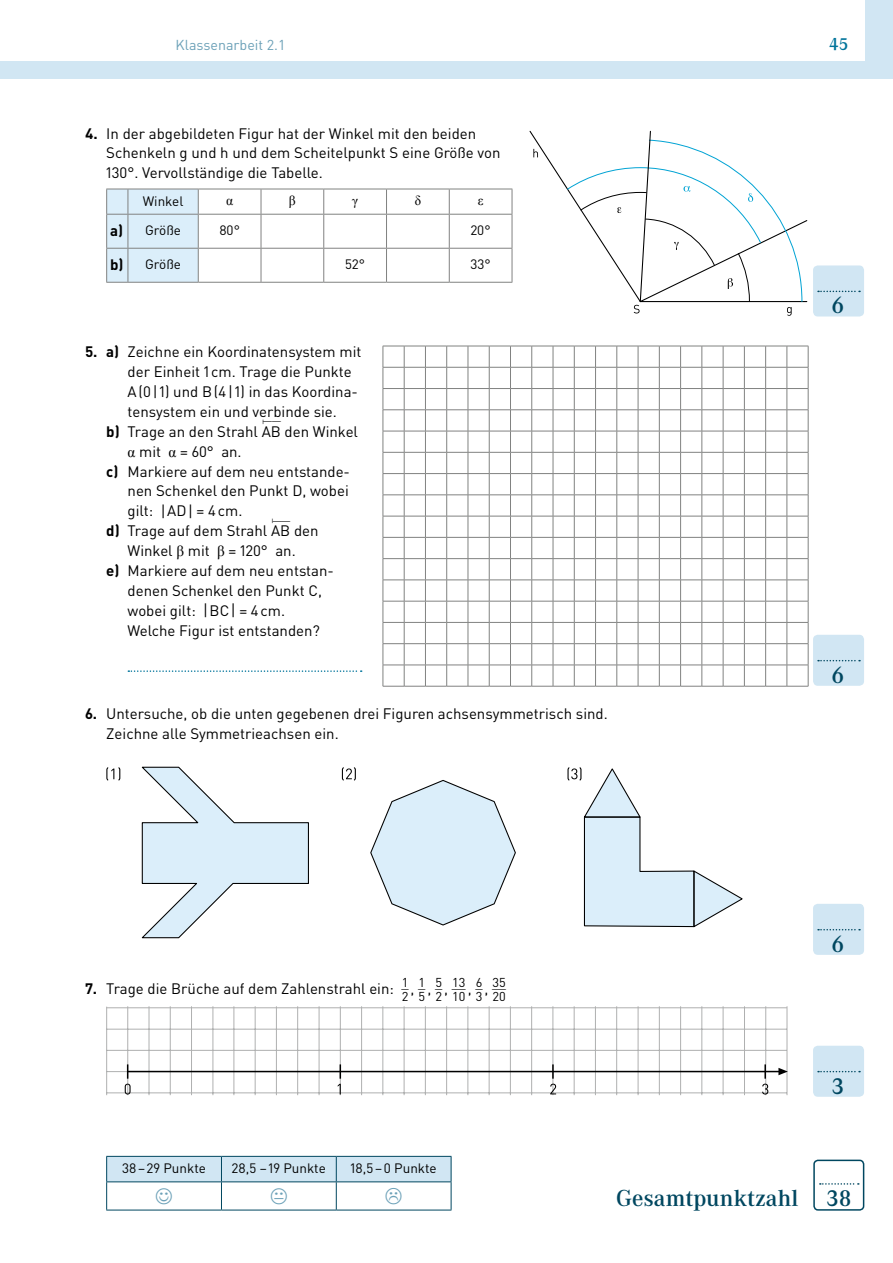
<style>
.page{position:relative;width:893px;height:1263px;background:#fff}
.page>*{position:absolute;margin:0;border:0;box-sizing:border-box;transform-origin:0 0}
.t1{font:24px "Corporate ATOT Dem";color:#004760}
.t2{font:18px "Corporate ATOT Dem";color:#00749b}
.t3{font:15px/20px "DINOT";color:#000}
.t4{font:14.25px "DINOT";color:#6ca1b8}
.t5{font:13.5px "DINOT";color:#000}
.t6{font:13.5px "Times New Roman";color:#000}
.t7{font:13.5px "Uni Math";color:#000;scale:1.1 1}
.t8{font:12.75px/14.1px "DINOT";color:#000;text-align:right}
.t9{font:4.5px "Uni Math";color:#000;scale:2.67 1}
.s1{font-weight:700}
.s2{font-weight:700;font-size:15px}
.s3{font-family:"Times New Roman"}
.s4{font-size:15.9px}
.s5{font-size:16.05px}
.s6{font-size:15px}
.s7{font-family:"Uni Math";font-size:15px}
</style>
<div class="page">
<div style="left:0;top:0;width:893px;height:79px;background:#d1e6f3"></div>
<div style="left:0;top:0;width:864px;height:61px;background:#fff"></div>
<svg style="left:106px;top:189px;width:407px;height:94px"></svg>
<svg style="left:128px;top:670px;width:234px;height:2px"></svg>
<svg style="left:383px;top:346px;width:426px;height:341px"></svg>
<svg style="left:141px;top:766px;width:168px;height:173px"></svg>
<svg style="left:106px;top:767px;width:14px;height:14px"></svg>
<svg style="left:370px;top:780px;width:146px;height:146px"></svg>
<svg style="left:342px;top:767px;width:14px;height:14px"></svg>
<svg style="left:567px;top:767px;width:176px;height:161px"></svg>
<hr style="left:106px;top:1007px;width:1px;height:88px;background:#afb0b0">
<hr style="left:127px;top:1006px;width:1px;height:89px;background:#afb0b0">
<hr style="left:234px;top:1006px;width:1px;height:89px;background:#afb0b0">
<hr style="left:361px;top:1006px;width:1px;height:89px;background:#afb0b0">
<hr style="left:744px;top:1006px;width:1px;height:89px;background:#afb0b0">
<hr style="left:765px;top:1006px;width:1px;height:89px;background:#afb0b0">
<hr style="left:787px;top:1006px;width:1px;height:89px;background:#afb0b0">
<hr style="left:701px;top:1006px;width:1px;height:89px;background:#afb0b0">
<hr style="left:723px;top:1006px;width:1px;height:89px;background:#afb0b0">
<hr style="left:107px;top:1029px;width:680px;height:1px;background:#afb0b0">
<hr style="left:107px;top:1092px;width:680px;height:1px;background:#afb0b0">
<hr style="left:107px;top:1071px;width:680px;height:1px;background:#afb0b0">
<hr style="left:107px;top:1050px;width:680px;height:1px;background:#afb0b0">
<hr style="left:638px;top:1006px;width:1px;height:89px;background:#afb0b0">
<hr style="left:659px;top:1006px;width:1px;height:89px;background:#afb0b0">
<hr style="left:680px;top:1006px;width:1px;height:89px;background:#afb0b0">
<hr style="left:149px;top:1006px;width:1px;height:89px;background:#afb0b0">
<hr style="left:170px;top:1006px;width:1px;height:89px;background:#afb0b0">
<hr style="left:191px;top:1006px;width:1px;height:89px;background:#afb0b0">
<hr style="left:213px;top:1006px;width:1px;height:89px;background:#afb0b0">
<hr style="left:255px;top:1006px;width:1px;height:89px;background:#afb0b0">
<hr style="left:276px;top:1006px;width:1px;height:89px;background:#afb0b0">
<hr style="left:297px;top:1006px;width:1px;height:89px;background:#afb0b0">
<hr style="left:319px;top:1006px;width:1px;height:89px;background:#afb0b0">
<hr style="left:340px;top:1006px;width:1px;height:89px;background:#afb0b0">
<hr style="left:382px;top:1006px;width:1px;height:89px;background:#afb0b0">
<hr style="left:404px;top:1006px;width:1px;height:89px;background:#afb0b0">
<hr style="left:425px;top:1006px;width:1px;height:89px;background:#afb0b0">
<hr style="left:446px;top:1006px;width:1px;height:89px;background:#afb0b0">
<hr style="left:467px;top:1006px;width:1px;height:89px;background:#afb0b0">
<hr style="left:489px;top:1006px;width:1px;height:89px;background:#afb0b0">
<hr style="left:510px;top:1006px;width:1px;height:89px;background:#afb0b0">
<hr style="left:552px;top:1006px;width:1px;height:89px;background:#afb0b0">
<hr style="left:574px;top:1006px;width:1px;height:89px;background:#afb0b0">
<hr style="left:595px;top:1006px;width:1px;height:89px;background:#afb0b0">
<hr style="left:616px;top:1006px;width:1px;height:89px;background:#afb0b0">
<hr style="left:531px;top:1006px;width:1px;height:89px;background:#afb0b0">
<hr style="left:128px;top:1071px;width:651px;height:1px;background:#000">
<svg style="left:778px;top:1068px;width:10px;height:7px"></svg>
<svg style="left:125px;top:1064px;width:6px;height:30px"></svg>
<svg style="left:338px;top:1064px;width:3px;height:30px"></svg>
<svg style="left:762px;top:1064px;width:6px;height:30px"></svg>
<svg style="left:550px;top:1064px;width:6px;height:30px"></svg>
<hr style="left:107px;top:1007px;width:680px;height:1px;background:#afb0b0">
<hr style="left:106px;top:1210px;width:115px;height:1px;background:#004760">
<hr style="left:221px;top:1210px;width:115px;height:1px;background:#004760">
<hr style="left:336px;top:1210px;width:115px;height:1px;background:#004760">
<svg style="left:566px;top:130px;width:237px;height:186px"></svg>
<svg style="left:533px;top:149px;width:5px;height:8px"></svg>
<div style="left:813px;top:265px;width:51px;height:51px;background:#d1e6f3;border-radius:5px"></div>
<svg style="left:818px;top:291px;width:42px;height:1px"></svg>
<div style="left:813px;top:635px;width:51px;height:51px;background:#d1e6f3;border-radius:5px"></div>
<svg style="left:818px;top:660px;width:42px;height:1px"></svg>
<div style="left:813px;top:904px;width:51px;height:51px;background:#d1e6f3;border-radius:5px"></div>
<svg style="left:818px;top:929px;width:42px;height:1px"></svg>
<div style="left:813px;top:1046px;width:51px;height:51px;background:#d1e6f3;border-radius:5px"></div>
<svg style="left:818px;top:1071px;width:42px;height:1px"></svg>
<svg style="left:820px;top:1183px;width:39px;height:2px"></svg>
<div style="left:813px;top:1159px;width:51px;height:52px;border:2px solid #004760;border-radius:4px"></div>
<svg style="left:106px;top:1156px;width:346px;height:54px"></svg>
<p class="t4" style="left:176px;top:35px;width:111px">Klassenarbeit 2.1</p>
<p class="t2" style="left:829px;top:34px;width:21px">45</p>
<p class="t3" style="left:106px;top:123px;width:396px;text-indent:-21px"><span class="s1">4.</span> In der abgebildeten Figur hat der Winkel mit den beiden<br>Schenkeln g und h und dem Scheitelpunkt S eine Größe von<br>130°. Vervollständige die Tabelle.</p>
<p class="t5" style="left:143px;top:192px;width:42px">Winkel</p>
<p class="t6" style="left:226px;top:192px;width:9px">α</p>
<p class="t6" style="left:289px;top:192px;width:8px">β</p>
<p class="t6" style="left:352px;top:192px;width:7px">γ</p>
<p class="t6" style="left:415px;top:192px;width:8px">δ</p>
<p class="t6" style="left:478px;top:192px;width:7px">ε</p>
<p class="t5" style="left:110px;top:221px;width:72px"><span class="s2">a)</span> Größe</p>
<p class="t5" style="left:219px;top:221px;width:22px">80°</p>
<p class="t5" style="left:471px;top:221px;width:21px">20°</p>
<p class="t5" style="left:110px;top:255px;width:72px"><span class="s2">b)</span> Größe</p>
<p class="t5" style="left:345px;top:255px;width:21px">52°</p>
<p class="t5" style="left:471px;top:255px;width:22px">33°</p>
<p class="t3" style="left:85px;top:341px;width:278px"><span class="s1">5. a)</span> Zeichne ein Koordinatensystem mit</p>
<p class="t3" style="left:128px;top:361px;width:226px">der Einheit 1 cm. Trage die Punkte</p>
<p class="t3" style="left:128px;top:381px;width:232px">A(0|1) und B(4|1) in das Koordina-</p>
<p class="t3" style="left:128px;top:401px;width:211px">tensystem ein und verbinde sie.</p>
<p class="t3" style="left:106px;top:421px;width:253px"><span class="s1">b)</span> Trage an den Strahl AB den Winkel</p>
<p class="t9" style="left:262px;top:419px;width:3px">|</p>
<p class="t7" style="left:263px;top:409px;width:18px">__</p>
<p class="t3" style="left:128px;top:441px;width:116px"><span class="s3">α</span> mit <span class="s3">α</span> = 60° an.</p>
<p class="t3" style="left:106px;top:461px;width:245px"><span class="s1">c)</span> Markiere auf dem neu entstande-</p>
<p class="t3" style="left:128px;top:480px;width:223px">nen Schenkel den Punkt D, wobei</p>
<p class="t3" style="left:128px;top:500px;width:116px">gilt: <span class="s4">|</span>AD<span class="s4">|</span> = 4cm.</p>
<p class="t3" style="left:106px;top:520px;width:214px"><span class="s1">d)</span> Trage auf dem Strahl AB den</p>
<p class="t9" style="left:271px;top:518px;width:3px">|</p>
<p class="t7" style="left:273px;top:508px;width:18px">__</p>
<p class="t3" style="left:128px;top:540px;width:170px">Winkel <span class="s3">β</span> mit <span class="s3">β</span> = 120° an.</p>
<p class="t3" style="left:106px;top:560px;width:229px"><span class="s1">e)</span> Markiere auf dem neu entstan-</p>
<p class="t3" style="left:128px;top:580px;width:196px">denen Schenkel den Punkt C,</p>
<p class="t3" style="left:128px;top:600px;width:159px">wobei gilt: <span class="s5">|</span>BC<span class="s5">|</span> = 4cm.</p>
<p class="t3" style="left:128px;top:620px;width:194px">Welche Figur ist entstanden?</p>
<p class="t3" style="left:106px;top:703px;width:503px;text-indent:-21px"><span class="s1">6.</span> Untersuche, ob die unten gegebenen drei Figuren achsensymmetrisch sind.<br>Zeichne alle Symmetrieachsen ein.</p>
<h1 class="t1" style="left:831px;top:292px;width:14px">6</h1>
<h1 class="t1" style="left:831px;top:661px;width:14px">6</h1>
<p class="t8" style="left:444px;top:975px;width:23px"><span class="s6">,</span> <span class="s7">_</span>1 3<br>10</p>
<p class="t3" style="left:468px;top:978px;width:16px">, <sup>_</sup><sup>6</sup></p>
<p class="t8" style="left:485px;top:975px;width:23px"><span class="s6">,</span> <span class="s7">_</span>3 5<br>20</p>
<p class="t3" style="left:85px;top:978px;width:359px"><span class="s1">7.</span> Trage die Brüche auf dem Zahlenstrahl ein: <sup>_</sup><sup>1</sup> , <sup>_</sup><sup>1</sup> , <sup>_</sup><sup>5</sup></p>
<p class="t8" style="left:402px;top:989px;width:8px">2</p>
<p class="t8" style="left:419px;top:989px;width:8px">5</p>
<p class="t8" style="left:435px;top:989px;width:8px">2</p>
<p class="t8" style="left:476px;top:989px;width:8px">3</p>
<p class="t5" style="left:122px;top:1158px;width:85px">38–29 Punkte</p>
<p class="t5" style="left:232px;top:1158px;width:95px">28,5 –19 Punkte</p>
<p class="t5" style="left:351px;top:1158px;width:88px">18,5–0 Punkte</p>
<h1 class="t1" style="left:831px;top:930px;width:14px">6</h1>
<h1 class="t1" style="left:831px;top:1072px;width:14px">3</h1>
<h1 class="t1" style="left:616px;top:1185px;width:237px">Gesamtpunktzahl 38</h1>
</div>
